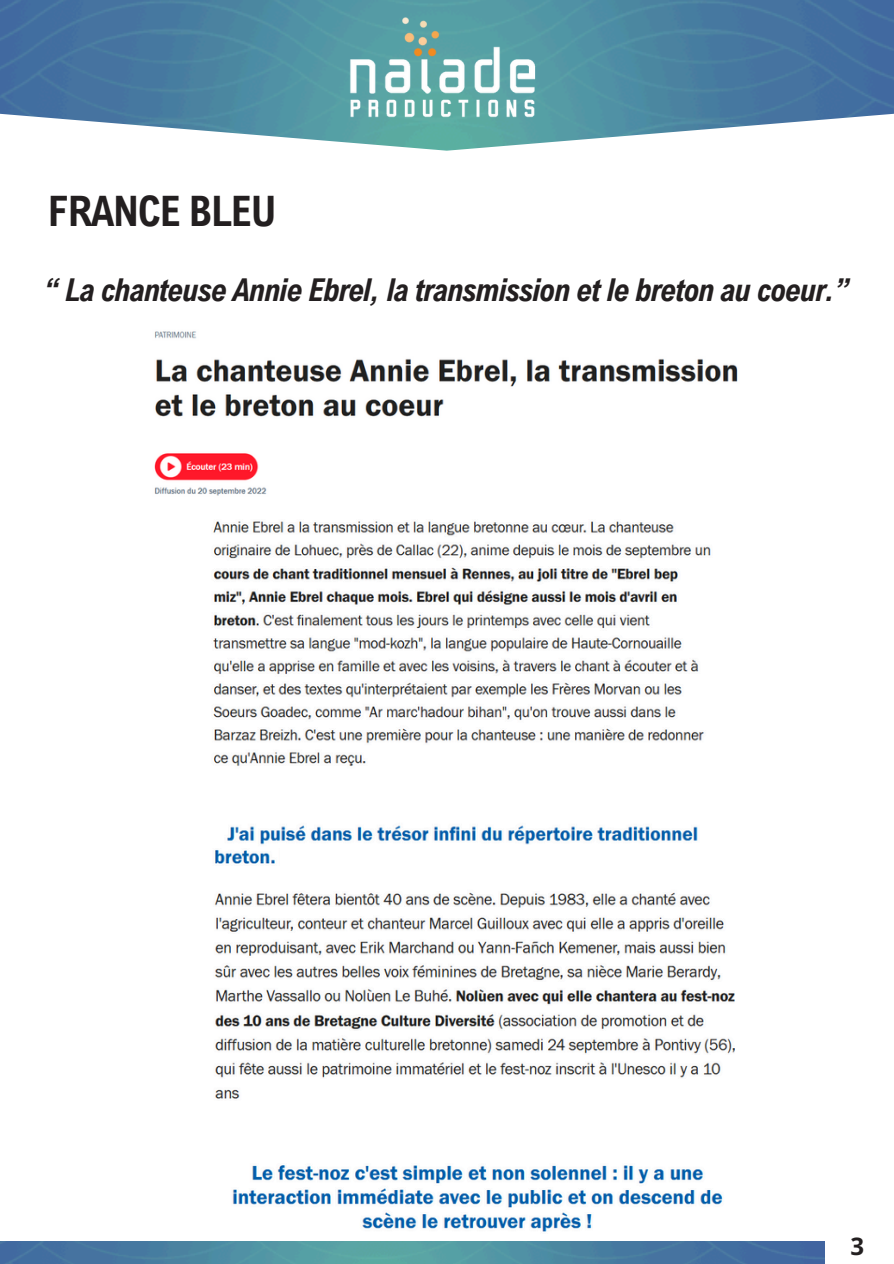
<style>
.page{position:relative;width:894px;height:1264px;background:#fff}
.page>*{position:absolute;margin:0;border:0;box-sizing:border-box;transform-origin:0 0}
.t1{font:700 42px "Arial Nova Cond";letter-spacing:-.03em;color:#231f20}
.t2{font:italic 700 31.5px "Arial Nova Cond";letter-spacing:-.03em;color:#231f20}
.t3{font:700 24px "Open Sans";color:#231f20}
</style>
<div class="page">
<img style="left:893px;top:0;width:1px;height:114px">
<img style="left:0;top:0;width:893px;height:140px">
<img style="left:313px;top:0;width:274px;height:151px">
<img style="left:0;top:1241px;width:823px;height:22px">
<img style="left:154px;top:331px;width:584px;height:165px">
<img style="left:213px;top:521px;width:498px;height:343px">
<div style="left:280px;top:845px;width:436px;height:31px;background:#fff"></div>
<img style="left:214px;top:892px;width:520px;height:340px">
<h1 class="t1" style="left:48px;top:184px;width:230px">FRANCE BLEU</h1>
<h2 class="t2" style="left:44px;top:270px;width:806px">“ La chanteuse Annie Ebrel, la transmission et le breton au coeur.”</h2>
<p class="t3" style="left:850px;top:1228px;width:15px">3</p>
</div>
